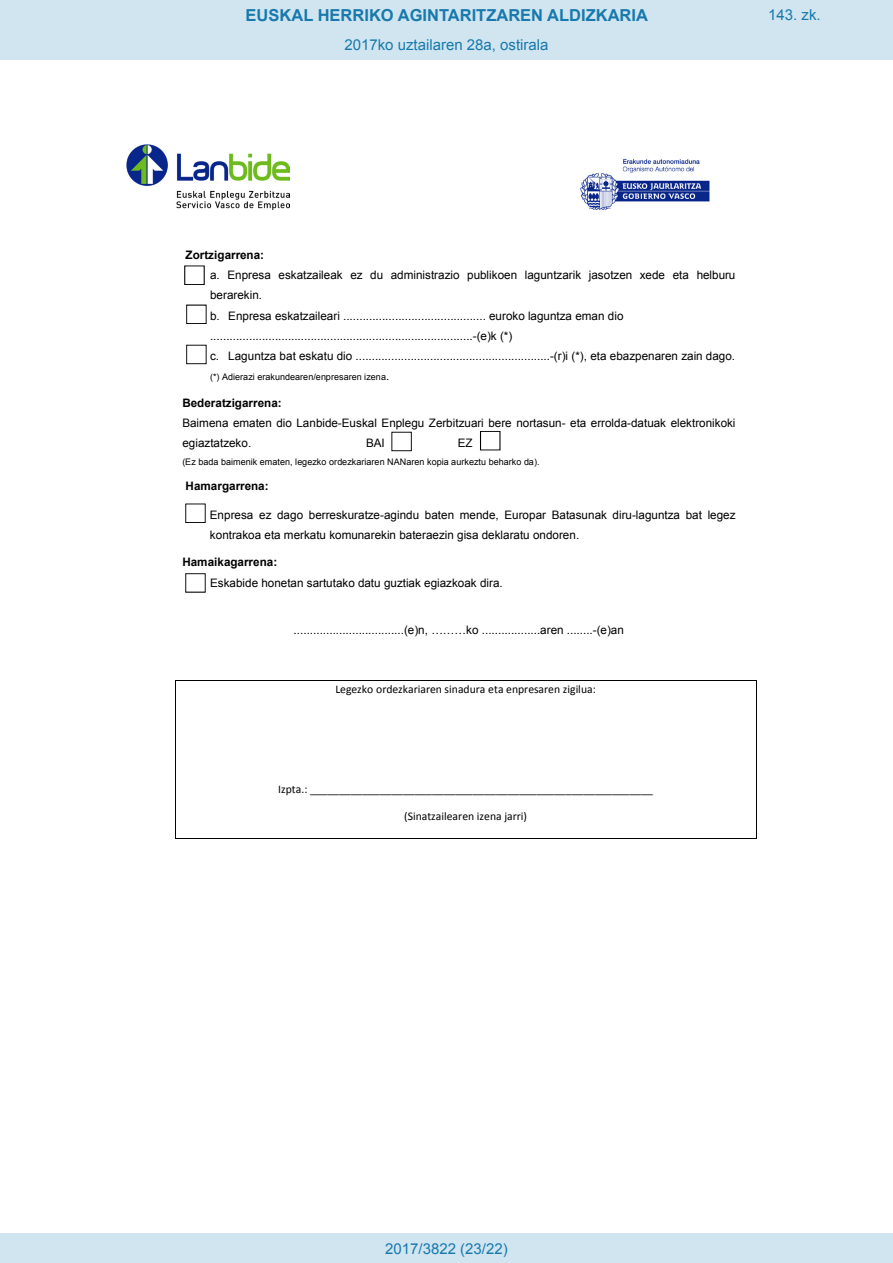
<style>
.page{position:relative;width:893px;height:1263px;background:#fff}
.page>*{position:absolute;margin:0;border:0;box-sizing:border-box;transform-origin:0 0}
.t1{font:700 16.5px "Arial";color:#1879ad}
.Paginacion_Centro{font:15px "Arial";color:#1879ad}
.t2{font:11.7px/20.2px "Arial";letter-spacing:.005em;color:#000}
.t3{font:11.7px "Calibri";color:#000}
.t4{font:700 11.7px "Arial";letter-spacing:.005em;color:#000}
.t5{font:9px "Arial";color:#000}
.s1{font-weight:700}
.s2{font-size:11.7px}
</style>
<div class="page">
<div style="left:0;top:0;width:893px;height:60px;background:#d0e5f0"></div>
<div style="left:0;top:1233px;width:893px;height:30px;background:#d0e5f0"></div>
<img style="left:127px;top:144px;width:163px;height:66px">
<img style="left:580px;top:158px;width:130px;height:52px">
<hr style="left:176px;top:680px;width:580px;height:1px;background:#000">
<hr style="left:176px;top:838px;width:580px;height:1px;background:#000">
<svg style="left:175px;top:680px;width:1px;height:159px"></svg>
<svg style="left:756px;top:680px;width:1px;height:159px"></svg>
<svg style="left:184px;top:265px;width:21px;height:20px"></svg>
<svg style="left:186px;top:305px;width:21px;height:19px"></svg>
<svg style="left:186px;top:345px;width:21px;height:19px"></svg>
<svg style="left:391px;top:432px;width:21px;height:19px"></svg>
<svg style="left:185px;top:573px;width:21px;height:20px"></svg>
<svg style="left:185px;top:503px;width:21px;height:20px"></svg>
<svg style="left:480px;top:431px;width:20px;height:19px"></svg>
<h1 class="t1" style="left:246px;top:4px;width:404px">EUSKAL HERRIKO AGINTARITZAREN ALDIZKARIA</h1>
<p class="Paginacion_Centro" style="left:344px;top:35px;width:206px">2017ko uztailaren 28a, ostirala</p>
<p class="Paginacion_Centro" style="left:768px;top:5px;width:54px">143. zk.</p>
<p class="t2" style="left:210px;top:245px;width:527px;text-indent:-24px"><span class="s1">Zortzigarrena:<br></span>a. Enpresa eskatzaileak ez du administrazio publikoen laguntzarik jasotzen xede eta helburu berarekin.<br>b. Enpresa eskatzaileari ............................................ euroko laguntza eman dio .................................................................................-(e)k (*)<br>c. Laguntza bat eskatu dio ............................................................-(r)i (*), eta ebazpenaren zain dago.</p>
<p class="t5" style="left:210px;top:371px;width:181px">(*) Adierazi erakundearen/enpresaren izena<span class="s2">.</span></p>
<p class="t2" style="left:182px;top:392px;width:555px"><span class="s1">Bederatzigarrena:<br></span>Baimena ematen dio Lanbide-Euskal Enplegu Zerbitzuari bere nortasun- eta errolda-datuak elektronikoki egiaztatzeko.</p>
<p class="t2" style="left:366px;top:433px;width:20px">BAI</p>
<p class="t2" style="left:458px;top:433px;width:16px">EZ</p>
<p class="t5" style="left:182px;top:455px;width:359px">(Ez bada baimenik ematen, legezko ordezkariaren NANaren kopia aurkeztu beharko da).</p>
<p class="t4" style="left:186px;top:478px;width:85px">Hamargarrena:</p>
<p class="t2" style="left:210px;top:505px;width:527px">Enpresa ez dago berreskuratze-agindu baten mende, Europar Batasunak diru-laguntza bat legez kontrakoa eta merkatu komunarekin bateraezin gisa deklaratu ondoren.</p>
<p class="t2" style="left:210px;top:552px;width:294px;text-indent:-28px"><span class="s1">Hamaikagarrena:<br></span>Eskabide honetan sartutako datu guztiak egiazkoak dira.</p>
<p class="t2" style="left:294px;top:620px;width:332px">..................................(e)n, ………ko ..................aren ........-(e)an</p>
<p class="t3" style="left:335px;top:682px;width:262px">Legezko ordezkariaren sinadura eta enpresaren zigilua:</p>
<p class="t3" style="left:278px;top:782px;width:376px">Izpta.: ___________________________________________________________</p>
<p class="t3" style="left:404px;top:809px;width:124px">(Sinatzailearen izena jarri)</p>
<p class="Paginacion_Centro" style="left:385px;top:1238px;width:124px">2017/3822 (23/22)</p>
</div>
